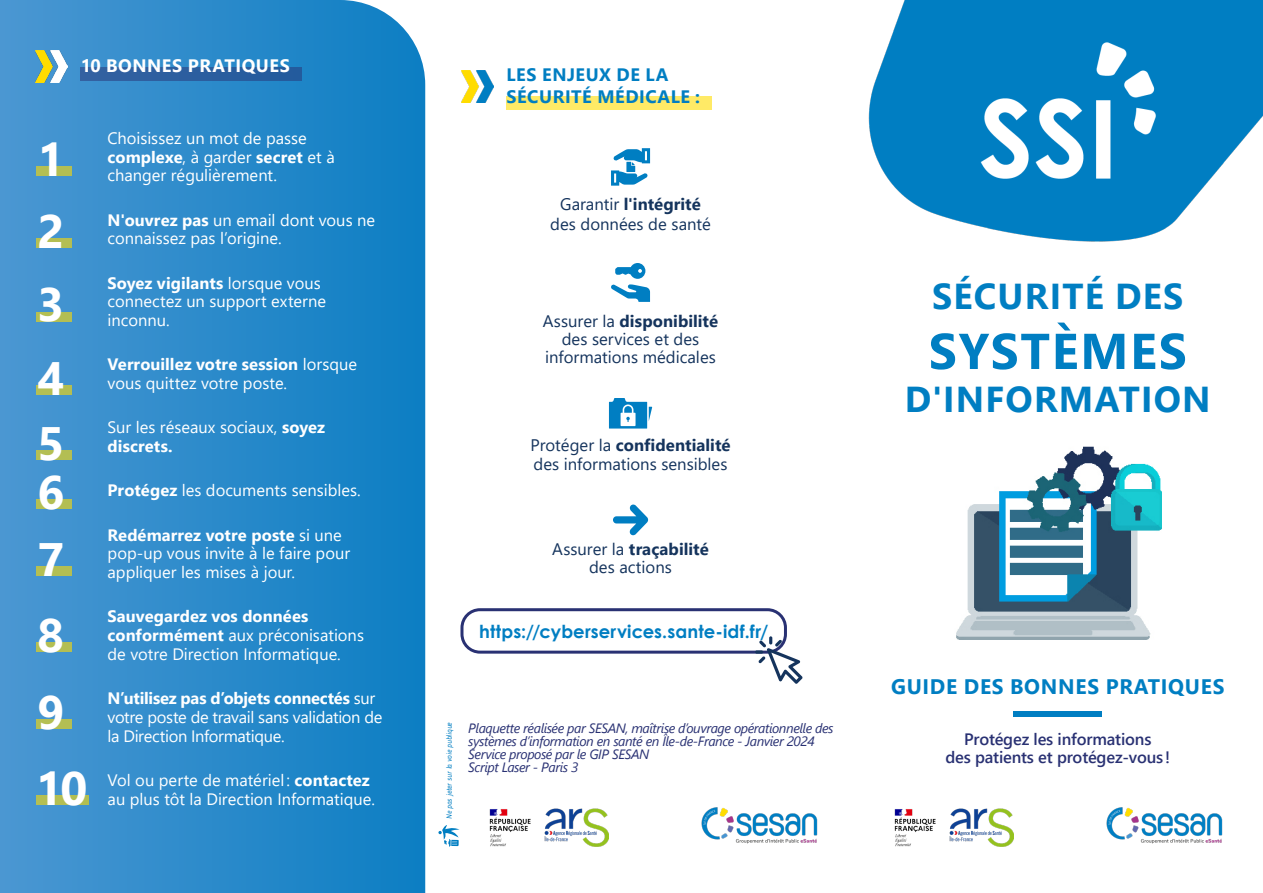
<style>
.page{position:relative;width:1263px;height:893px;background:#fff}
.page>*{position:absolute;margin:0;border:0;box-sizing:border-box;transform-origin:0 0}
.t1{font:700 50.25px "Segoe UI";letter-spacing:.035em;color:#007ec2}
.t2{font:700 46.8px "Segoe UI";color:#fff}
.t3{font:700 36px "Segoe UI";letter-spacing:.035em;color:#007ec2}
.t4{font:700 21px "Segoe UI";letter-spacing:.035em;color:#007ec2}
.t5{font:700 18px "Century Gothic";letter-spacing:.005em;color:#007ec2}
.Titre{font:700 18px/22.5px "Segoe UI";letter-spacing:.03em;color:#007ec2}
.t6{font:700 18px "Segoe UI";letter-spacing:.03em;color:#fff}
.t7{font:16.65px/18.3px "Segoe UI";color:#15345d;text-align:center}
.t8{font:16.5px/18.8px "Segoe UI";color:#fff}
.t9{font:16.5px/18.8px "Segoe UI";letter-spacing:-.02em;color:#fff}
.t10{font:600 16.5px/18px "Segoe UI";letter-spacing:-.01em;color:#293173;text-align:center}
.t11{font:italic 13.5px/12.9px "Segoe UI";letter-spacing:-.03em;color:#293173}
.t12{font:italic 7.5px "Blogger Sans";letter-spacing:-.005em;color:#007ec2}
.s1{font-weight:700}
</style>
<div class="page">
<svg style="left:0;top:0;width:425px;height:893px;background:#2c8aca"></svg>
<img style="left:868px;top:0;width:395px;height:242px">
<img style="left:980px;top:41px;width:177px;height:139px">
<img style="left:894px;top:808px;width:120px;height:39px">
<img style="left:1106px;top:807px;width:117px;height:37px">
<svg style="left:438px;top:825px;width:21px;height:22px"></svg>
<img style="left:956px;top:446px;width:205px;height:193px">
<img style="left:489px;top:808px;width:120px;height:39px">
<img style="left:701px;top:807px;width:117px;height:37px">
<div style="left:1013px;top:711px;width:89px;height:5px;background:#007ec2"></div>
<svg style="left:611px;top:148px;width:39px;height:38px"></svg>
<svg style="left:611px;top:263px;width:39px;height:39px"></svg>
<svg style="left:609px;top:398px;width:43px;height:31px"></svg>
<svg style="left:613px;top:504px;width:35px;height:32px"></svg>
<div style="left:460px;top:608px;width:327px;height:46px;border:3px solid #293173;border-radius:18px"></div>
<svg style="left:755px;top:636px;width:48px;height:48px"></svg>
<div style="left:506px;top:96px;width:205px;height:13px;background:#ffea66"></div>
<img style="left:461px;top:70px;width:32px;height:33px">
<div style="left:81px;top:67px;width:221px;height:13px;background:#2c5e9f"></div>
<img style="left:36px;top:50px;width:32px;height:33px">
<div style="left:36px;top:166px;width:36px;height:10px;background:#b3bf53"></div>
<div style="left:36px;top:239px;width:36px;height:9px;background:#b3bf53"></div>
<div style="left:36px;top:312px;width:36px;height:9px;background:#b3bf53"></div>
<div style="left:36px;top:385px;width:36px;height:10px;background:#b3bf53"></div>
<div style="left:36px;top:500px;width:36px;height:9px;background:#b3bf53"></div>
<div style="left:36px;top:451px;width:36px;height:9px;background:#b3bf53"></div>
<div style="left:36px;top:566px;width:36px;height:10px;background:#b3bf53"></div>
<div style="left:36px;top:643px;width:36px;height:9px;background:#b3bf53"></div>
<div style="left:36px;top:719px;width:36px;height:10px;background:#b3bf53"></div>
<div style="left:36px;top:796px;width:52px;height:9px;background:#b3be53"></div>
<p class="t6" style="left:81px;top:48px;width:210px">10 BONNES PRATIQUES</p>
<p class="t2" style="left:38px;top:115px;width:28px">1</p>
<p class="t2" style="left:38px;top:187px;width:28px">2</p>
<p class="t2" style="left:38px;top:261px;width:28px">3</p>
<p class="t2" style="left:38px;top:334px;width:28px">4</p>
<p class="t2" style="left:38px;top:399px;width:28px">5</p>
<p class="t2" style="left:38px;top:448px;width:28px">6</p>
<p class="t2" style="left:38px;top:515px;width:28px">7</p>
<p class="t2" style="left:37px;top:591px;width:28px">8</p>
<p class="t2" style="left:38px;top:668px;width:28px">9</p>
<p class="t2" style="left:36px;top:744px;width:53px">10</p>
<p class="t8" style="left:108px;top:127px;width:229px">Choisissez un mot de passe <span class="s1">complexe</span>, à garder <span class="s1">secret</span> et à changer régulièrement.</p>
<p class="t8" style="left:108px;top:209px;width:269px"><span class="s1">N'ouvrez pas</span> un email dont vous ne connaissez pas l’origine.</p>
<p class="t8" style="left:108px;top:272px;width:220px"><span class="s1">Soyez vigilants</span> lorsque vous connectez un support externe inconnu.</p>
<p class="t8" style="left:108px;top:354px;width:251px"><span class="s1">Verrouillez votre session</span> lorsque vous quittez votre poste.</p>
<p class="t8" style="left:108px;top:417px;width:219px">Sur les réseaux sociaux, <span class="s1">soyez discrets.</span></p>
<p class="t8" style="left:108px;top:480px;width:255px"><span class="s1">Protégez</span> les documents sensibles.</p>
<p class="t8" style="left:108px;top:524px;width:244px"><span class="s1">Redémarrez votre poste</span> si une pop-up vous invite à le faire pour appliquer les mises à jour.</p>
<p class="t8" style="left:108px;top:606px;width:258px"><span class="s1">Sauvegardez vos données conformément</span> aux préconisations de votre Direction Informatique.</p>
<p class="t9" style="left:108px;top:687px;width:276px"><span class="s1">N’utilisez pas d’objets connectés</span> sur votre poste de travail sans validation de la Direction Informatique.</p>
<p class="t8" style="left:108px;top:769px;width:269px">Vol ou perte de matériel : <span class="s1">contactez </span>au plus tôt la Direction Informatique.</p>
<p class="Titre" style="left:506px;top:62px;width:195px">LES ENJEUX DE LA<br>SÉCURITÉ MÉDICALE :</p>
<p class="t7" style="left:550px;top:192px;width:162px;line-height:20.1px">Garantir <span class="s1">l'intégrité </span>des données de santé</p>
<p class="t7" style="left:543px;top:310px;width:177px">Assurer la <span class="s1">disponibilité </span>des services et des informations médicales</p>
<p class="t7" style="left:530px;top:435px;width:202px;text-align:left">Protéger la <span class="s1">confidentialité </span>des informations sensibles</p>
<p class="t7" style="left:552px;top:538px;width:158px">Assurer la <span class="s1">traçabilité </span>des actions</p>
<p class="t5" style="left:479px;top:617px;width:291px">https://cyberservices.sante-idf.fr/</p>
<p class="t12" style="left:445px;top:819px;width:98px;rotate:-90deg">Ne pas jeter sur la voie publique</p>
<p class="t11" style="left:468px;top:719px;width:367px">Plaquette réalisée par SESAN, maîtrise d’ouvrage opérationnelle des systèmes d’information en santé en Île-de-France - Janvier 2024</p>
<p class="t11" style="left:468px;top:745px;width:183px">Service proposé par le GIP SESAN</p>
<p class="t11" style="left:468px;top:758px;width:112px">Script Laser - Paris 3</p>
<p class="t3" style="left:932px;top:262px;width:253px">SÉCURITÉ DES</p>
<p class="t1" style="left:929px;top:304px;width:260px">SYSTÈMES</p>
<p class="t3" style="left:905px;top:365px;width:307px">D'INFORMATION</p>
<p class="t4" style="left:891px;top:667px;width:335px">GUIDE DES BONNES PRATIQUES</p>
<p class="t10" style="left:945px;top:729px;width:226px">Protégez les informations<br>des patients et protégez-vous !</p>
</div>
